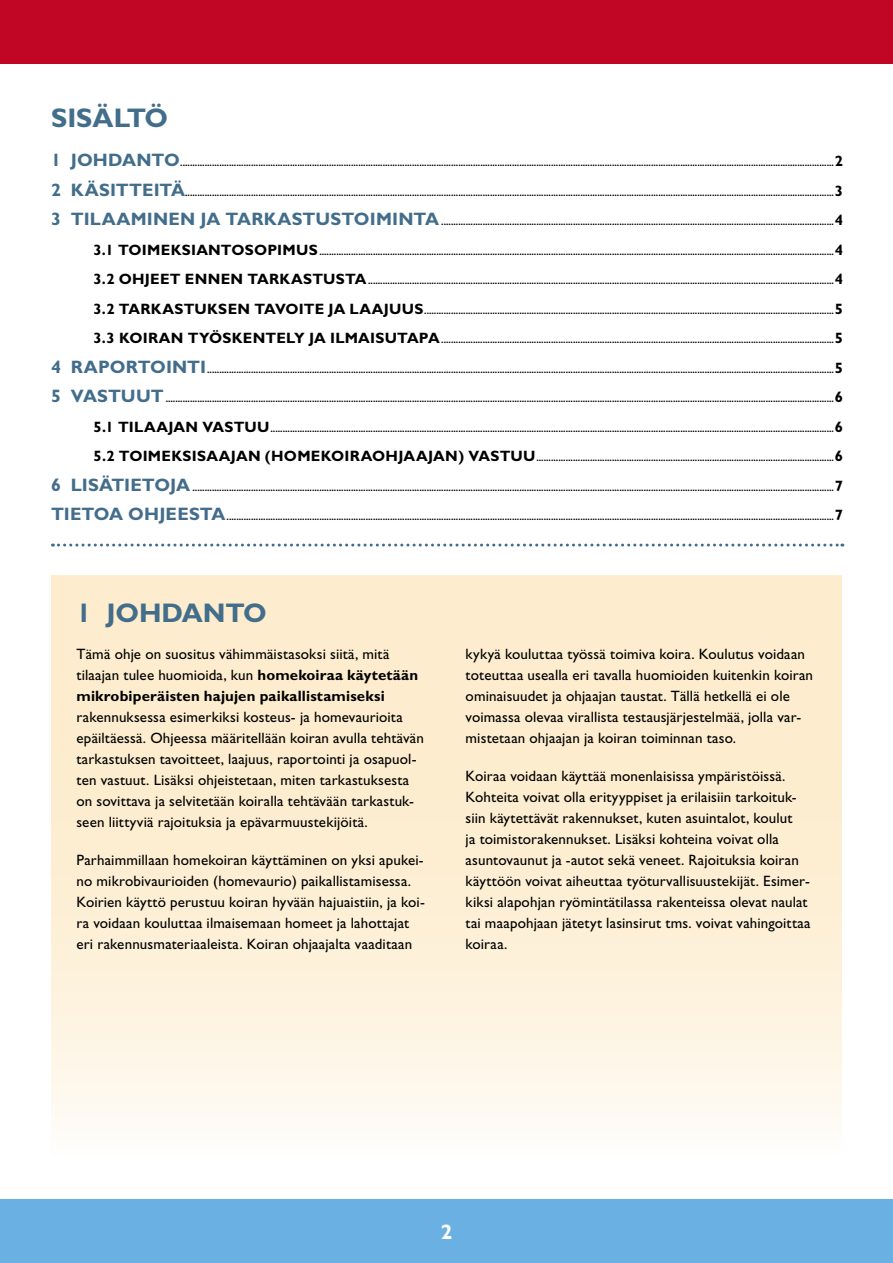
<style>
.page{position:relative;width:893px;height:1263px;background:#fff}
.page>*{position:absolute;margin:0;border:0;box-sizing:border-box;transform-origin:0 0}
.t1{font:700 27px "Gill Sans CE";color:#426d8b}
.t2{font:700 21px "Gill Sans CE";color:#fff}
.t3{font:15px/21px "Gill Sans CE";letter-spacing:.01em;color:#000}
.t4{font:700 15px "Gill Sans CE";letter-spacing:-.025em;color:#000}
.t5{font:700 9px "Gill Sans CE";color:#000}
.s1{font-size:18px;color:#426d8b}
.s2{font-size:15px}
.s3{font-weight:700}
</style>
<div class="page">
<div style="left:0;top:0;width:893px;height:64px;background:#c10524"></div>
<div style="left:0;top:1199px;width:893px;height:64px;background:#6ab0e2"></div>
<div style="left:51px;top:575px;width:791px;height:582px;background:linear-gradient(to bottom,#fde9c4,#fef8ed)"></div>
<svg style="left:52px;top:544px;width:791px;height:3px"></svg>
<h1 class="t1" style="left:51px;top:102px;width:119px">SISÄLTÖ</h1>
<p class="t5" style="left:51px;top:158px;width:794px"><span class="s1">1 JOHDANTO</span>............................................................................................................................................................................................................................................................................<span class="s2">2</span></p>
<p class="t5" style="left:51px;top:187px;width:794px"><span class="s1">2 KÄSITTEITÄ</span>..........................................................................................................................................................................................................................................................................<span class="s2">3</span></p>
<p class="t5" style="left:51px;top:217px;width:794px"><span class="s1">3 TILAAMINEN JA TARKASTUSTOIMINTA</span> .................................................................................................................................................................<span class="s2">4</span></p>
<h3 class="t4" style="left:94px;top:241px;width:47px">3.1 TOIMEKSIANTOSO</h3>
<h3 class="t4" style="left:267px;top:241px;width:21px">PIMUS</h3>
<p class="t5" style="left:319px;top:246px;width:525px">...................................................................................................................................................................................................................<span class="s2">4</span></p>
<h3 class="t4" style="left:94px;top:270px;width:49px">3.2 OHJEET</h3>
<h3 class="t4" style="left:185px;top:270px;width:13px">ENNEN</h3>
<h3 class="t4" style="left:247px;top:270px;width:12px">TARKASTUSTA</h3>
<p class="t5" style="left:368px;top:276px;width:476px">...............................................................................................................................................................................................<span class="s2">4</span></p>
<h3 class="t4" style="left:94px;top:300px;width:47px">3.2 TARKASTUKSEN</h3>
<h3 class="t4" style="left:254px;top:300px;width:42px">TAVOITE</h3>
<h3 class="t4" style="left:328px;top:300px;width:33px">JA LAAJUUS</h3>
<p class="t5" style="left:424px;top:305px;width:420px">........................................................................................................................................................................<span class="s2">5</span></p>
<h3 class="t4" style="left:94px;top:329px;width:48px">3.3 KOIRAN</h3>
<h3 class="t4" style="left:188px;top:329px;width:34px">T YÖSKENTEL</h3>
<h3 class="t4" style="left:294px;top:329px;width:47px">Y JA ILMAISUTA</h3>
<p class="t5" style="left:419px;top:335px;width:426px"><span class="s2">PA</span> .................................................................................................................................................................<span class="s2">5</span></p>
<p class="t5" style="left:51px;top:364px;width:794px"><span class="s1">4 RAPORTOINTI</span>.................................................................................................................................................................................................................................................................<span class="s2">5</span></p>
<p class="t5" style="left:51px;top:394px;width:794px"><span class="s1">5 VASTUUT</span> ..................................................................................................................................................................................................................................................................................<span class="s2">6</span></p>
<h3 class="t4" style="left:94px;top:418px;width:46px">5.1 TILAAJAN</h3>
<h3 class="t4" style="left:202px;top:418px;width:23px">VASTUU</h3>
<p class="t5" style="left:271px;top:423px;width:574px">.......................................................................................................................................................................................................................................<span class="s2">6</span></p>
<h3 class="t4" style="left:94px;top:447px;width:47px">5.2 TOIMEKSISAAJAN</h3>
<h3 class="t4" style="left:265px;top:447px;width:19px">(HOMEKOIRAOHJAAJAN</h3>
<h3 class="t4" style="left:458px;top:447px;width:33px">) VASTUU</h3>
<p class="t5" style="left:536px;top:453px;width:308px">..........................................................................................................................<span class="s2">6</span></p>
<p class="t5" style="left:51px;top:482px;width:794px"><span class="s1">6 LISÄTIETOJA</span> .......................................................................................................................................................................................................................................................................<span class="s2">7</span></p>
<p class="t5" style="left:51px;top:512px;width:794px"><span class="s1">TIETOA OHJEESTA</span>.........................................................................................................................................................................................................................................................<span class="s2">7</span></p>
<h1 class="t1" style="left:77px;top:597px;width:192px">1 JOHDANTO</h1>
<h3 class="t3" style="left:77px;top:643px;width:343px">Tämä ohje on suositus vähimmäistasoksi siitä, mitä tilaajan tulee huomioida, kun <span class="s3">HOMEKOIRAA KÄYTETÄÄN<br>MIKROBIPERÄISTEN HAJUJEN PAIKALLISTAMISEKSI</span></h3>
<p class="t3" style="left:77px;top:706px;width:349px">rakennuksessa esimerkiksi kosteus- ja homevaurioita epäiltäessä. Ohjeessa määritellään koiran avulla tehtävän tarkastuksen tavoitteet, laajuus, raportointi ja osapuol&shy;ten vastuut. Lisäksi ohjeistetaan, miten tarkastuksesta on sovittava ja selvitetään koiralla tehtävään tarkastuk&shy;seen liittyviä rajoituksia ja epävarmuustekijöitä.</p>
<p class="t3" style="left:77px;top:849px;width:350px">Parhaimmillaan homekoiran käyttäminen on yksi apukei&shy;no mikrobivaurioiden (homevaurio) paikallistamisessa.<br>Koirien käyttö perustuu koiran hyvään hajuaistiin, ja koi&shy;ra voidaan kouluttaa ilmaisemaan homeet ja lahottajat eri rakennusmateriaaleista. Koiran ohjaajalta vaaditaan</p>
<p class="t3" style="left:466px;top:643px;width:349px">kykyä kouluttaa työssä toimiva koira. Koulutus voidaan toteuttaa usealla eri tavalla huomioiden kuitenkin koiran ominaisuudet ja ohjaajan taustat. Tällä hetkellä ei ole voimassa olevaa virallista testausjärjestelmää, jolla var&shy;mistetaan ohjaajan ja koiran toiminnan taso.</p>
<p class="t3" style="left:466px;top:765px;width:346px">Koiraa voidaan käyttää monenlaisissa ympäristöissä.<br>Kohteita voivat olla erityyppiset ja erilaisiin tarkoituk&shy;siin käytettävät rakennukset, kuten asuintalot, koulut<br>ja toimistorakennukset. Lisäksi kohteina voivat olla asuntovaunut ja -autot sekä veneet. Rajoituksia koiran käyttöön voivat aiheuttaa työturvallisuustekijät. Esimer&shy;kiksi alapohjan ryömintätilassa rakenteissa olevat naulat tai maapohjaan jätetyt lasinsirut tms. voivat vahingoittaa koiraa.</p>
<h2 class="t2" style="left:441px;top:1220px;width:13px">2</h2>
</div>
